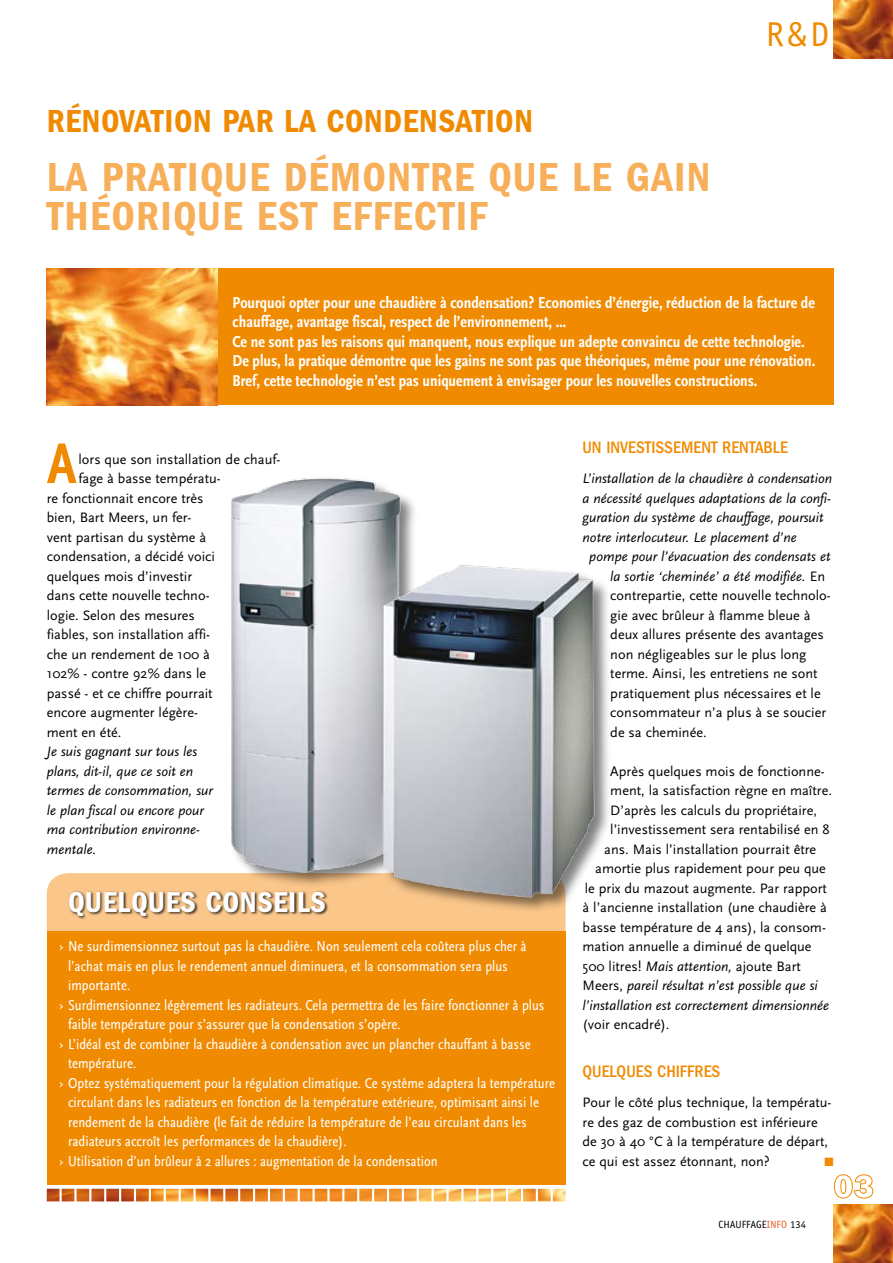
<style>
.page{position:relative;width:893px;height:1263px;background:#fff}
.page>*{position:absolute;margin:0;border:0;box-sizing:border-box;transform-origin:0 0}
.t1{font:60px "Scala Sans Bold Con";color:#f08a00}
.t2{font:42px/39px "ITC Franklin Gothic Std Dm Cd";letter-spacing:.03em;color:#f7af5a}
.t3{font:34.5px "Officina Sans Std";color:#f08a00}
.t4{font:33px "ITC Franklin Gothic Std Dm Cd";letter-spacing:.02em;color:#f08a00}
.t5{font:29.7px "ITC Franklin Gothic Std Dm Cd";letter-spacing:.02em;color:#fff}
.t6{font:500 condensed 17.25px "ITC Franklin Gothic Std";color:#f08a00}
.t7{font:16.5px/19.5px "Scala Sans Bold Con";color:#fff}
.t8{font:15px "Scala Sans Regular Con";letter-spacing:.005em;color:#fff}
.t9{font:14.25px/19.5px "Scala Sans";color:#000}
.t10{font:italic 14.25px/19.5px "Scala Sans";color:#000}
.t11{font:12px "Zapf Dingbats Std";color:#f08a00}
.t12{font:10.5px "Officina Sans Std";color:#000}
.s1{font-style:normal}
.s2{font-style:italic}
.s3{color:#e95e27}
</style>
<div class="page">
<img style="left:833px;top:1205px;width:60px;height:58px">
<img style="left:833px;top:0;width:60px;height:58px">
<svg style="left:834px;top:1174px;width:39px;height:24px"></svg>
<img style="left:47px;top:269px;width:171px;height:136px">
<div style="left:47px;top:873px;width:519px;height:78px;background:#fac68a;border-radius:21px"></div>
<div style="left:47px;top:932px;width:519px;height:253px;background:#f08a00"></div>
<div style="left:218px;top:268px;width:615px;height:137px;background:#f08a00"></div>
<img style="left:47px;top:1189px;width:519px;height:12px">
<div style="left:67px;top:890px;width:263px;height:31px;background:#000;opacity:.75"></div>
<img style="left:190px;top:477px;width:418px;height:455px">
<h3 class="t4" style="left:47px;top:102px;width:488px">RÉNOVATION PAR LA CONDENSATION</h3>
<h2 class="t2" style="left:47px;top:157px;width:665px">LA PRATIQUE DÉMONTRE QUE LE GAIN<br>THÉORIQUE EST EFFECTIF</h2>
<h3 class="t3" style="left:766px;top:14px;width:64px">R&amp;D</h3>
<p class="t7" style="left:233px;top:293px;width:584px">Pourquoi opter pour une chaudière à condensation? Economies d’énergie, réduction de la facture de chauffage, avantage fiscal, respect de l’environnement, …<br>Ce ne sont pas les raisons qui manquent, nous explique un adepte convaincu de cette technologie.<br>De plus, la pratique démontre que les gains ne sont pas que théoriques, même pour une rénovation.<br>Bref, cette technologie n’est pas uniquement à envisager pour les nouvelles constructions.</p>
<h1 class="t1" style="left:47px;top:431px;width:31px">A</h1>
<p class="t9" style="left:79px;top:449px;width:203px">lors que son installation de chauf-</p>
<p class="t9" style="left:79px;top:469px;width:144px">fage à basse températu-</p>
<p class="t9" style="left:47px;top:488px;width:158px">re fonctionnait encore très</p>
<p class="t9" style="left:47px;top:508px;width:146px">bien, Bart Meers, un fer-</p>
<p class="t9" style="left:47px;top:527px;width:161px">vent partisan du système à</p>
<p class="t9" style="left:47px;top:547px;width:170px">condensation, a décidé voici</p>
<p class="t9" style="left:47px;top:566px;width:147px">quelques mois d’investir</p>
<p class="t9" style="left:47px;top:586px;width:164px">dans cette nouvelle techno-</p>
<p class="t9" style="left:47px;top:605px;width:150px">logie. Selon des mesures</p>
<p class="t9" style="left:47px;top:625px;width:165px">fiables, son installation affi-</p>
<p class="t9" style="left:47px;top:644px;width:165px">che un rendement de 100 à</p>
<p class="t9" style="left:47px;top:664px;width:161px">102% - contre 92% dans le</p>
<p class="t9" style="left:47px;top:683px;width:167px">passé - et ce chiffre pourrait</p>
<p class="t9" style="left:47px;top:703px;width:153px">encore augmenter légère-</p>
<p class="t9" style="left:47px;top:722px;width:76px">ment en été.</p>
<p class="t10" style="left:47px;top:742px;width:168px">Je suis gagnant sur tous les plans, dit-il, que ce soit en termes de consommation, sur le plan fiscal ou encore pour ma contribution environne&shy;mentale.</p>
<h3 class="t5" style="left:68px;top:885px;width:259px">QUELQUES CONSEILS</h3>
<p class="t8" style="left:60px;top:938px;width:469px">› Ne surdimensionnez surtout pas la chaudière. Non seulement cela coûtera plus cher à</p>
<p class="t8" style="left:68px;top:957px;width:441px">l’achat mais en plus le rendement annuel diminuera, et la consommation sera plus</p>
<p class="t8" style="left:68px;top:977px;width:64px">importante.</p>
<p class="t8" style="left:60px;top:996px;width:486px">› Surdimensionnez légèrement les radiateurs. Cela permettra de les faire fonctionner à plus</p>
<p class="t8" style="left:68px;top:1016px;width:334px">faible température pour s’assurer que la condensation s’opère.</p>
<p class="t8" style="left:60px;top:1035px;width:473px">› L’idéal est de combiner la chaudière à condensation avec un plancher chauffant à basse</p>
<p class="t8" style="left:68px;top:1055px;width:70px">température.</p>
<p class="t8" style="left:60px;top:1074px;width:497px">› Optez systématiquement pour la régulation climatique. Ce système adaptera la température</p>
<p class="t8" style="left:68px;top:1094px;width:472px">circulant dans les radiateurs en fonction de la température extérieure, optimisant ainsi le</p>
<p class="t8" style="left:68px;top:1113px;width:460px">rendement de la chaudière (le fait de réduire la température de l’eau circulant dans les</p>
<p class="t8" style="left:68px;top:1133px;width:280px">radiateurs accroît les performances de la chaudière).</p>
<p class="t8" style="left:60px;top:1152px;width:380px">› Utilisation d’un brûleur à 2 allures : augmentation de la condensation</p>
<p class="t6" style="left:583px;top:438px;width:207px">UN INVESTISSEMENT RENTABLE</p>
<p class="t10" style="left:583px;top:469px;width:251px">L’installation de la chaudière à condensation</p>
<p class="t10" style="left:583px;top:488px;width:250px">a nécessité quelques adaptations de la confi-</p>
<p class="t10" style="left:583px;top:508px;width:243px">guration du système de chauffage, poursuit</p>
<p class="t10" style="left:583px;top:527px;width:216px">notre interlocuteur. Le placement d’ne</p>
<p class="t10" style="left:589px;top:547px;width:243px">pompe pour l’évacuation des condensats et</p>
<p class="t10" style="left:610px;top:566px;width:216px">la sortie ‘cheminée’ a été modifiée. <span class="s1">En</span></p>
<p class="t9" style="left:610px;top:586px;width:222px">contrepartie, cette nouvelle technolo-</p>
<p class="t9" style="left:610px;top:605px;width:202px">gie avec brûleur à flamme bleue à</p>
<p class="t9" style="left:610px;top:625px;width:215px">deux allures présente des avantages</p>
<p class="t9" style="left:610px;top:644px;width:198px">non négligeables sur le plus long</p>
<p class="t9" style="left:610px;top:664px;width:209px">terme. Ainsi, les entretiens ne sont</p>
<p class="t9" style="left:610px;top:683px;width:212px">pratiquement plus nécessaires et le</p>
<p class="t9" style="left:610px;top:703px;width:217px">consommateur n’a plus à se soucier</p>
<p class="t9" style="left:610px;top:722px;width:98px">de sa cheminée.</p>
<p class="t9" style="left:610px;top:761px;width:216px">Après quelques mois de fonctionne-</p>
<p class="t9" style="left:610px;top:781px;width:223px">ment, la satisfaction règne en maître.</p>
<p class="t9" style="left:610px;top:800px;width:208px">D’après les calculs du propriétaire,</p>
<p class="t9" style="left:610px;top:820px;width:221px">l’investissement sera rentabilisé en 8</p>
<p class="t9" style="left:604px;top:839px;width:213px">ans. Mais l’installation pourrait être</p>
<p class="t9" style="left:595px;top:859px;width:232px">amortie plus rapidement pour peu que</p>
<p class="t9" style="left:585px;top:878px;width:244px">le prix du mazout augmente. Par rapport</p>
<p class="t9" style="left:583px;top:898px;width:246px">à l’ancienne installation (une chaudière à</p>
<p class="t9" style="left:583px;top:917px;width:245px">basse température de 4 ans), la consom-</p>
<p class="t9" style="left:583px;top:937px;width:231px">mation annuelle a diminué de quelque</p>
<p class="t9" style="left:583px;top:956px;width:220px">500 litres! <span class="s2">Mais attention,</span> ajoute Bart</p>
<p class="t10" style="left:583px;top:976px;width:237px"><span class="s1">Meers,</span> pareil résultat n’est possible que si</p>
<p class="t10" style="left:583px;top:995px;width:248px">l’installation est correctement dimensionnée</p>
<p class="t9" style="left:583px;top:1015px;width:88px">(voir encadré).</p>
<p class="t6" style="left:583px;top:1062px;width:139px">QUELQUES CHIFFRES</p>
<p class="t9" style="left:583px;top:1093px;width:250px">Pour le côté plus technique, la températu&shy;re des gaz de combustion est inférieure de 30 à 40 °C à la température de départ, ce qui est assez étonnant, non?</p>
<p class="t11" style="left:824px;top:1156px;width:11px">■</p>
<p class="t12" style="left:719px;top:1218px;width:89px">CHAU FFAGE<span class="s3">INFO</span> 134</p>
</div>
